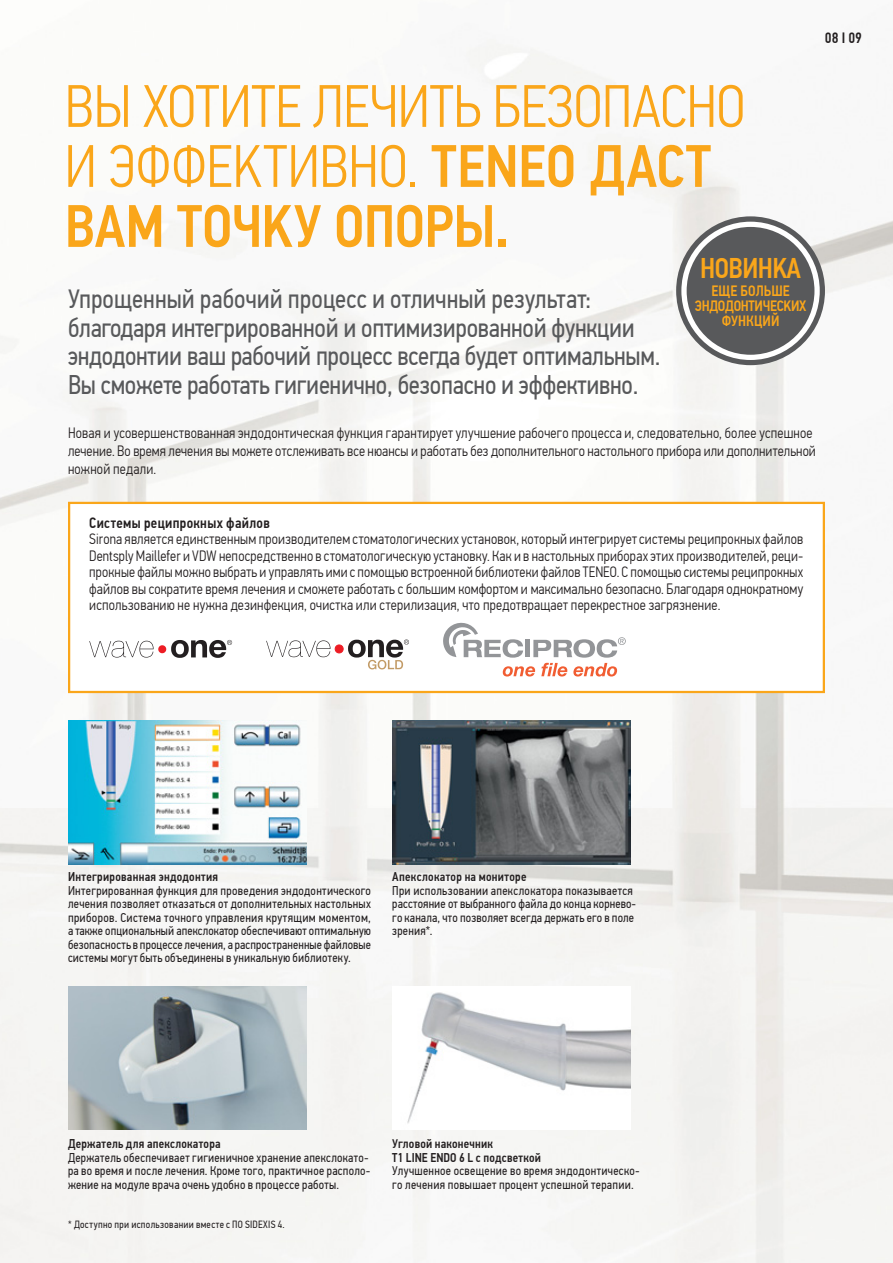
<style>
.page{position:relative;width:893px;height:1263px;background:#fff}
.page>*{position:absolute;margin:0;border:0;box-sizing:border-box;transform-origin:0 0}
.t1{font:300 60px/60px "PF Din Text Cond Pro";letter-spacing:-.005em;color:#faa61a}
.t2{font:500 28.5px "PF Din Text Cond Pro";letter-spacing:-.02em;color:#faa61a}
.t3{font:27px/28.5px "PF Din Text Cond Pro";letter-spacing:-.01em;color:#58595b}
.t4{font:300 15px/16.5px "PF Din Text Cond Pro";letter-spacing:.015em;color:#231f20}
.t5{font:500 15px/15px "PF Din Text Cond Pro";letter-spacing:-.02em;color:#faa61a;text-align:center}
.t6{font:500 15px "PF Din Text Cond Pro";letter-spacing:.02em;color:#231f20}
.t7{font:12.75px/13.5px "PF Din Text Cond Pro";letter-spacing:.02em;color:#231f20}
.t8{font:500 12.75px/13.5px "PF Din Text Cond Pro";letter-spacing:.02em;color:#231f20}
.t9{font:10.5px "PF Din Text Cond Pro";letter-spacing:.03em;color:#231f20}
.s1{font-weight:500}
</style>
<div class="page">
<img style="left:0;top:39px;width:893px;height:1224px">
<div style="left:69px;top:503px;width:755px;height:189px;background:#fff"></div>
<div style="left:68px;top:502px;width:757px;height:191px;border:2px solid #faa61a"></div>
<img style="left:68px;top:987px;width:238px;height:143px">
<img style="left:68px;top:721px;width:238px;height:143px">
<img style="left:392px;top:987px;width:238px;height:143px">
<img style="left:392px;top:721px;width:238px;height:143px">
<svg style="left:443px;top:623px;width:183px;height:54px"></svg>
<svg style="left:89px;top:640px;width:143px;height:18px"></svg>
<svg style="left:266px;top:640px;width:143px;height:29px"></svg>
<svg style="left:679px;top:219px;width:143px;height:144px"></svg>
<div style="left:676px;top:216px;width:149px;height:149px;border:5px solid #58595b;border-radius:50%"></div>
<div style="left:684px;top:224px;width:133px;height:133px;background:#58595b;border-radius:50%"></div>
<div style="left:681px;top:222px;width:139px;height:138px;border:5px solid #fff;border-radius:50%"></div>
<p class="t6" style="left:825px;top:31px;width:38px">08 I 09</p>
<h1 class="t1" style="left:65px;top:82px;width:682px">ВЫ ХОТИТЕ ЛЕЧИТЬ БЕЗОПАСНО<br>И ЭФФЕKТИВНО. <span class="s1">TENEO ДАСТ<br>ВАМ ТОЧKУ ОПОРЫ.</span></h1>
<h3 class="t3" style="left:68px;top:287px;width:594px">Упрощенный рабочий процесс и отличный результат: благодаря интегрированной и оптимизированной функции эндодонтии ваш рабочий процесс всегда будет оптимальным.<br>Вы сможете работать гигиенично, безопасно и эффективно.</h3>
<h2 class="t2" style="left:700px;top:256px;width:103px">НОВИНKА</h2>
<p class="t5" style="left:695px;top:284px;width:113px">ЕЩЕ БОЛЬШЕ<br>ЭНДОДОНТИЧЕСKИХ<br>ФУНКЦИЙ</p>
<p class="t4" style="left:68px;top:425px;width:749px;line-height:18px">Новая и усовершенствованная эндодонтическая функция гарантирует улучшение рабочего процесса и, следовательно, более успешное лечение. Во время лечения вы можете отслеживать все нюансы и работать без дополнительного настольного прибора или дополнительной ножной педали.</p>
<p class="t6" style="left:89px;top:516px;width:182px">Системы реципрокных файлов</p>
<p class="t4" style="left:89px;top:532px;width:715px;text-align:justify">Sirona является единственным производителем стоматологическихустановок, который интегрируетсистемы реципрокных файлов Dentsply Maillefer и VDW непосредственно в стоматологическую установку. Как и в настольных приборахэтих производителей, реци&shy;прокные файлы можно выбрать и управлять ими с помощью встроенной библиотеки файлов TENEO. С помощью системы реципрокных файлов вы сократите время лечения и сможете работать с большим комфортом и максимально безопасно. Благодаря однократному использованию не нужна дезинфекция, очистка или стерилизация, что предотвращает перекрестное загрязнение.</p>
<p class="t8" style="left:68px;top:871px;width:152px">Интегрированная эндодонтия</p>
<p class="t7" style="left:68px;top:885px;width:305px;text-align:justify">Интегрированная функция для проведения эндодонтического лечения позволяет отказаться от дополнительных настольных приборов. Система точного управления крутящим моментом, а также опциональный апекслокатор обеспечивают оптимальную безопасность в процессе лечения, а распространенные файловые системы могут быть объединены в уникальную библиотеку.</p>
<p class="t8" style="left:392px;top:871px;width:136px">Апекслокатор на мониторе</p>
<p class="t7" style="left:392px;top:885px;width:245px">При использовании апекслокатора показывается расстояние от выбранного файла до конца корнево&shy;го канала, что позволяет всегда держать его в поле зрения*.</p>
<p class="t8" style="left:68px;top:1138px;width:154px">Держатель для апекслокатора</p>
<p class="t7" style="left:68px;top:1152px;width:304px">Держатель обеспечивает гигиеничное хранение апекслокато&shy;ра во время и после лечения. Кроме того, практичное располо&shy;жение на модуле врача очень удобно в процессе работы.</p>
<p class="t9" style="left:68px;top:1220px;width:218px">* Доступно при использовании вместе с ПО SIDEXIS 4.</p>
<p class="t8" style="left:392px;top:1138px;width:150px">Угловой наконечник<br>T1 LINE ENDO 6 L с подсветкой</p>
<p class="t7" style="left:392px;top:1165px;width:249px">Улучшенное освещение во время эндодонтическо&shy;го лечения повышает процент успешной терапии.</p>
</div>
